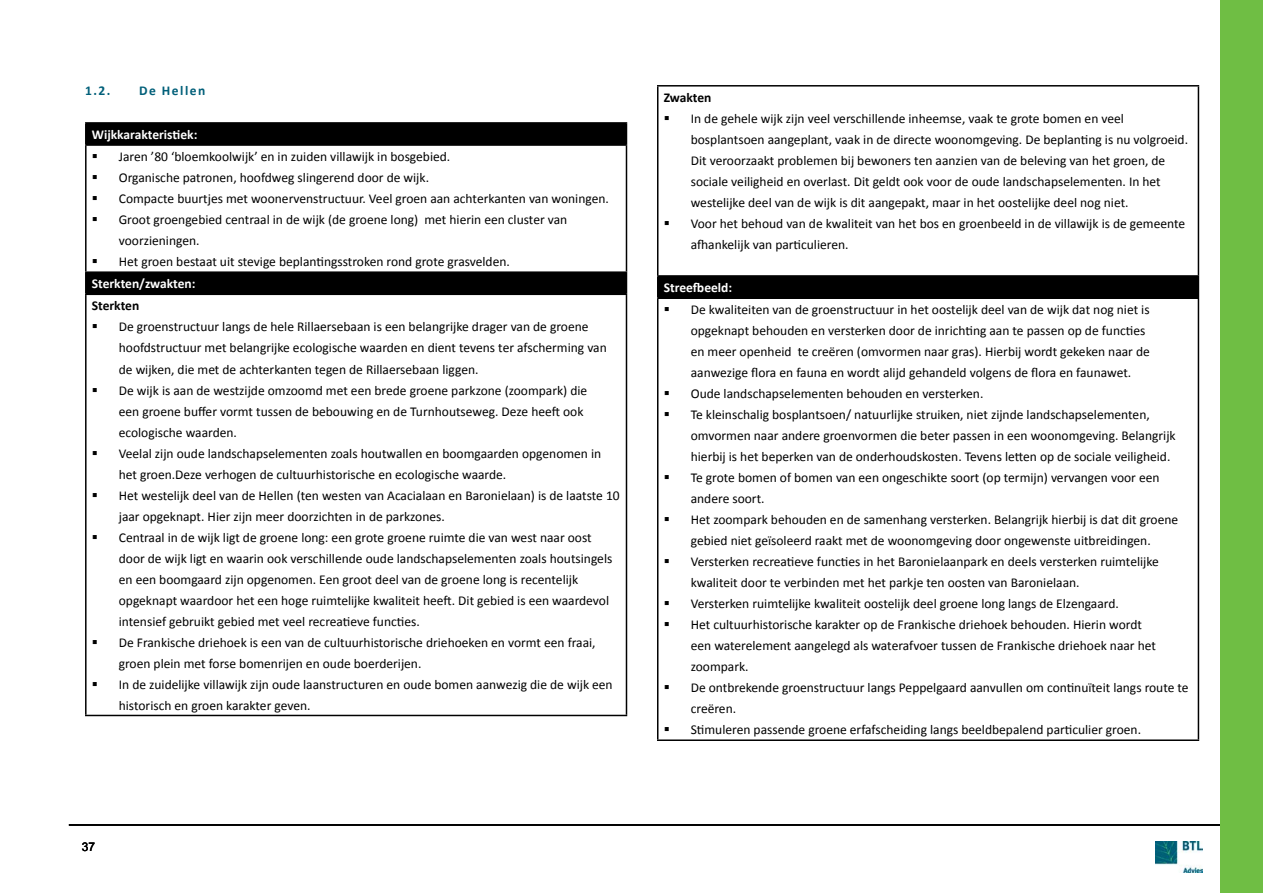
<style>
.page{position:relative;width:1263px;height:893px;background:#fff}
.page>*{position:absolute;margin:0;border:0;box-sizing:border-box;transform-origin:0 0}
.t1{font:13.5px/21px "Calibri";color:#000}
.t2{font:700 13.5px "Calibri";color:#fff}
.t3{font:700 13.5px "Calibri";letter-spacing:-.005em;color:#000}
.t4{font:700 13.5px "Calibri";letter-spacing:.11em;color:#005f79}
.t5{font:12px "Arial";color:#000}
.s1{font-weight:700;color:#fff}
</style>
<div class="page">
<img style="left:1156px;top:842px;width:46px;height:30px">
<hr style="left:69px;top:824px;width:1164px;height:2px;background:#000">
<div style="left:1220px;top:0;width:43px;height:893px;background:#6fbe44"></div>
<div style="left:658px;top:276px;width:540px;height:22px;background:#000"></div>
<hr style="left:657px;top:85px;width:542px;height:2px;background:#000">
<hr style="left:657px;top:87px;width:1px;height:188px;background:#000">
<hr style="left:1198px;top:87px;width:1px;height:188px;background:#000">
<hr style="left:657px;top:275px;width:542px;height:2px;background:#000">
<svg style="left:657px;top:277px;width:1px;height:20px"></svg>
<svg style="left:1198px;top:277px;width:1px;height:20px"></svg>
<hr style="left:657px;top:297px;width:542px;height:2px;background:#000">
<hr style="left:657px;top:299px;width:1px;height:440px;background:#000">
<hr style="left:1198px;top:299px;width:1px;height:440px;background:#000">
<hr style="left:657px;top:739px;width:542px;height:2px;background:#000">
<svg style="left:87px;top:124px;width:539px;height:170px"></svg>
<hr style="left:85px;top:122px;width:542px;height:2px;background:#000">
<hr style="left:85px;top:124px;width:2px;height:20px;background:#000">
<svg style="left:626px;top:124px;width:1px;height:20px"></svg>
<hr style="left:85px;top:144px;width:542px;height:2px;background:#000">
<hr style="left:85px;top:146px;width:2px;height:125px;background:#000">
<hr style="left:626px;top:146px;width:1px;height:125px;background:#000">
<hr style="left:85px;top:271px;width:542px;height:2px;background:#000">
<hr style="left:85px;top:273px;width:2px;height:21px;background:#000">
<svg style="left:626px;top:273px;width:1px;height:21px"></svg>
<hr style="left:85px;top:294px;width:542px;height:1px;background:#000">
<hr style="left:85px;top:295px;width:2px;height:420px;background:#000">
<hr style="left:626px;top:295px;width:1px;height:420px;background:#000">
<hr style="left:85px;top:715px;width:542px;height:1px;background:#000">
<svg style="left:98px;top:161px;width:13px;height:1px"></svg>
<svg style="left:98px;top:182px;width:13px;height:1px"></svg>
<svg style="left:98px;top:203px;width:13px;height:1px"></svg>
<svg style="left:98px;top:224px;width:13px;height:1px"></svg>
<svg style="left:98px;top:266px;width:13px;height:1px"></svg>
<p class="t4" style="left:85px;top:82px;width:27px">1.2.</p>
<p class="t4" style="left:139px;top:82px;width:68px">De Hellen</p>
<p class="t2" style="left:92px;top:126px;width:107px">Wijkkarakteristiek:</p>
<p class="t1" style="left:92px;top:146px;width:360px">▪ Jaren ’80 ‘bloemkoolwijk’ en in zuiden villawijk in bosgebied.</p>
<p class="t1" style="left:92px;top:167px;width:339px">▪ Organische patronen, hoofdweg slingerend door de wijk.</p>
<p class="t1" style="left:92px;top:188px;width:519px">▪ Compacte buurtjes met woonervenstructuur. Veel groen aan achterkanten van woningen.</p>
<p class="t1" style="left:119px;top:209px;width:450px;text-indent:-27px">▪ Groot groengebied centraal in de wijk (de groene long) met hierin een cluster van voorzieningen.</p>
<p class="t1" style="left:92px;top:251px;width:420px;line-height:22.2px">▪ Het groen bestaat uit stevige beplantingsstroken rond grote grasvelden.<br><span class="s1">Sterkten/zwakten:</span></p>
<p class="t3" style="left:92px;top:297px;width:49px">Sterkten</p>
<p class="t1" style="left:119px;top:317px;width:489px;text-indent:-27px">▪ De groenstructuur langs de hele Rillaersebaan is een belangrijke drager van de groene hoofdstructuur met belangrijke ecologische waarden en dient tevens ter afscherming van de wijken, die met de achterkanten tegen de Rillaersebaan liggen.</p>
<p class="t1" style="left:119px;top:380px;width:470px;text-indent:-27px">▪ De wijk is aan de westzijde omzoomd met een brede groene parkzone (zoompark) die een groene buffer vormt tussen de bebouwing en de Turnhoutseweg. Deze heeft ook ecologische waarden.</p>
<p class="t1" style="left:119px;top:443px;width:484px;text-indent:-27px">▪ Veelal zijn oude landschapselementen zoals houtwallen en boomgaarden opgenomen in het groen.Deze verhogen de cultuurhistorische en ecologische waarde.</p>
<p class="t1" style="left:119px;top:485px;width:502px;text-indent:-27px">▪ Het westelijk deel van de Hellen (ten westen van Acacialaan en Baronielaan) is de laatste 10 jaar opgeknapt. Hier zijn meer doorzichten in de parkzones.</p>
<p class="t1" style="left:119px;top:527px;width:495px;text-indent:-27px">▪ Centraal in de wijk ligt de groene long: een grote groene ruimte die van west naar oost door de wijk ligt en waarin ook verschillende oude landschapselementen zoals houtsingels en een boomgaard zijn opgenomen. Een groot deel van de groene long is recentelijk opgeknapt waardoor het een hoge ruimtelijke kwaliteit heeft. Dit gebied is een waardevol intensief gebruikt gebied met veel recreatieve functies.</p>
<p class="t1" style="left:119px;top:632px;width:478px;text-indent:-27px">▪ De Frankische driehoek is een van de cultuurhistorische driehoeken en vormt een fraai, groen plein met forse bomenrijen en oude boerderijen.</p>
<p class="t1" style="left:119px;top:674px;width:495px;text-indent:-27px">▪ In de zuidelijke villawijk zijn oude laanstructuren en oude bomen aanwezig die de wijk een historisch en groen karakter geven.</p>
<p class="t5" style="left:82px;top:839px;width:15px">37</p>
<p class="t3" style="left:664px;top:89px;width:49px">Zwakten</p>
<p class="t1" style="left:691px;top:108px;width:499px;text-indent:-27px">▪ In de gehele wijk zijn veel verschillende inheemse, vaak te grote bomen en veel bosplantsoen aangeplant, vaak in de directe woonomgeving. De beplanting is nu volgroeid.<br>Dit veroorzaakt problemen bij bewoners ten aanzien van de beleving van het groen, de sociale veiligheid en overlast. Dit geldt ook voor de oude landschapselementen. In het westelijke deel van de wijk is dit aangepakt, maar in het oostelijke deel nog niet.</p>
<p class="t1" style="left:691px;top:213px;width:496px;text-indent:-27px">▪ Voor het behoud van de kwaliteit van het bos en groenbeeld in de villawijk is de gemeente afhankelijk van particulieren.</p>
<p class="t2" style="left:664px;top:279px;width:70px">Streefbeeld:</p>
<p class="t1" style="left:691px;top:299px;width:461px;text-indent:-27px">▪ De kwaliteiten van de groenstructuur in het oostelijk deel van de wijk dat nog niet is opgeknapt behouden en versterken door de inrichting aan te passen op de functies en meer openheid te creëren (omvormen naar gras). Hierbij wordt gekeken naar de aanwezige flora en fauna en wordt alijd gehandeld volgens de flora en faunawet.</p>
<p class="t1" style="left:664px;top:383px;width:321px">▪ Oude landschapselementen behouden en versterken.</p>
<p class="t1" style="left:691px;top:404px;width:486px;text-indent:-27px">▪ Te kleinschalig bosplantsoen/ natuurlijke struiken, niet zijnde landschapselementen, omvormen naar andere groenvormen die beter passen in een woonomgeving. Belangrijk hierbij is het beperken van de onderhoudskosten. Tevens letten op de sociale veiligheid.</p>
<p class="t1" style="left:691px;top:467px;width:470px;text-indent:-27px">▪ Te grote bomen of bomen van een ongeschikte soort (op termijn) vervangen voor een andere soort.</p>
<p class="t1" style="left:664px;top:509px;width:516px;text-align:center">▪ Het zoompark behouden en de samenhang versterken. Belangrijk hierbij is dat dit groene gebied niet geïsoleerd raakt met de woonomgeving door ongewenste uitbreidingen.</p>
<p class="t1" style="left:691px;top:551px;width:470px;text-indent:-27px">▪ Versterken recreatieve functies in het Baronielaanpark en deels versterken ruimtelijke kwaliteit door te verbinden met het parkje ten oosten van Baronielaan.</p>
<p class="t1" style="left:664px;top:593px;width:457px">▪ Versterken ruimtelijke kwaliteit oostelijk deel groene long langs de Elzengaard.</p>
<p class="t1" style="left:691px;top:614px;width:467px;text-indent:-27px">▪ Het cultuurhistorische karakter op de Frankische driehoek behouden. Hierin wordt een waterelement aangelegd als waterafvoer tussen de Frankische driehoek naar het zoompark.</p>
<p class="t1" style="left:691px;top:677px;width:499px;text-indent:-27px">▪ De ontbrekende groenstructuur langs Peppelgaard aanvullen om continuïteit langs route te creëren.</p>
<p class="t1" style="left:664px;top:719px;width:479px">▪ Stimuleren passende groene erfafscheiding langs beeldbepalend particulier groen.</p>
</div>
